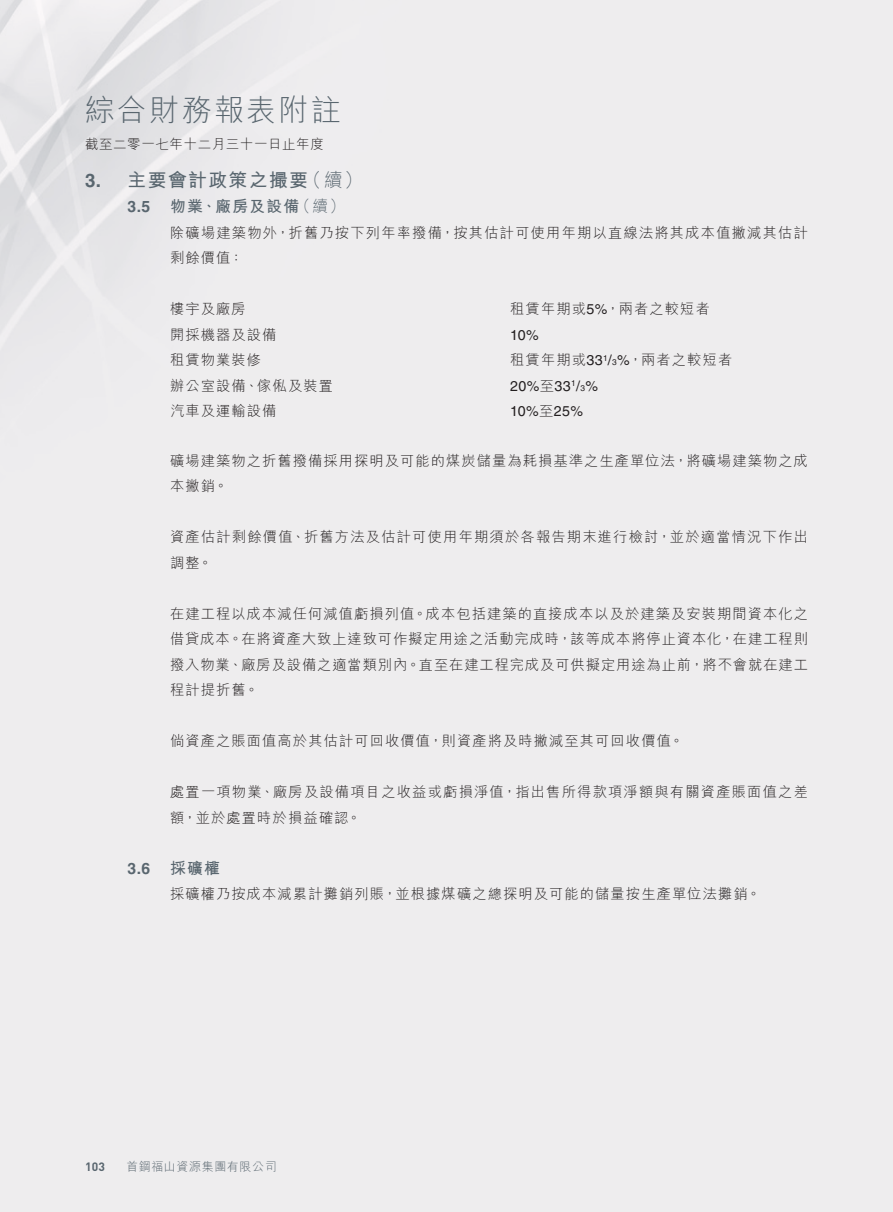
<style>
.page{position:relative;width:893px;height:1212px;background:#fff}
.page>*{position:absolute;margin:0;border:0;box-sizing:border-box;transform-origin:0 0}
.t1{font:300 30px "M Hei HK";letter-spacing:.075em;color:#59666f}
.Heading_1{font:700 18.75px "M Hei HK";letter-spacing:.08em;color:#59666f}
.Heading_1-2{font:300 18.75px "M Hei HK";color:#59666f}
.Heading_1-3{font:700 18.75px "Helvetica LT Std";color:#59666f}
.Heading_2{font:700 15.75px "M Hei HK";letter-spacing:.08em;color:#59666f}
.Heading_2-2{font:700 15.75px "Helvetica LT Std";color:#59666f}
.Heading_2-3{font:300 15.75px "M Hei HK";color:#59666f}
.Body_Text{font:300 14.25px/25.5px "M Hei HK";letter-spacing:.08em;color:#231f20}
.Body_Text-2{font:14.25px "Helvetica LT Std";letter-spacing:.03em;color:#231f20}
.t2{font:300 13.5px "M Hei HK";letter-spacing:.045em;color:#231f20}
.t3{font:300 12px "M Hei HK";letter-spacing:.05em;color:#59666f}
.t4{font:700 12px "DIN";color:#59666f}
.s1{font-family:"Helvetica LT Std";font-weight:400}
.s2{font-family:"Helvetica LT Std";font-weight:400;font-size:8.25px}
.s3{font-family:"M Hei HK";font-weight:300}
.s4{font-size:8.25px}
</style>
<div class="page">
<h1 class="t1" style="left:85px;top:95px;width:257px">綜合財務報表附註</h1>
<p class="t2" style="left:85px;top:138px;width:240px">截至二零一七年十二月三十一日止年度</p>
<p class="Heading_1-2" style="left:303px;top:170px;width:62px">（續(</p>
<p class="Heading_1" style="left:128px;top:166px;width:182px">主要會計政策之撮要</p>
<p class="Heading_1-3" style="left:85px;top:169px;width:18px">3.</p>
<p class="Heading_2-2" style="left:128px;top:197px;width:24px">3.5</p>
<p class="Heading_2-2" style="left:128px;top:858px;width:24px">3.6</p>
<p class="Heading_2-3" style="left:295px;top:198px;width:52px">（續(</p>
<p class="Heading_2" style="left:170px;top:195px;width:131px">物業、廠房及設備</p>
<p class="Body_Text" style="left:170px;top:220px;width:639px">除礦場建築物外，折舊乃按下列年率撥備，按其估計可使用年期以直線法將其成本值撇減其估計剩餘價值：</p>
<p class="Body_Text" style="left:510px;top:296px;width:201px">租賃年期或<span class="s1">5%</span>，兩者之較短者</p>
<p class="Body_Text" style="left:170px;top:296px;width:77px">樓宇及廠房</p>
<p class="Body_Text" style="left:170px;top:322px;width:108px">開採機器及設備</p>
<p class="Body_Text-2" style="left:510px;top:327px;width:30px">10%</p>
<p class="Body_Text" style="left:170px;top:347px;width:93px">租賃物業裝修</p>
<p class="Body_Text" style="left:510px;top:347px;width:223px">租賃年期或<span class="s1">33</span><sup>1</sup><span class="s1">/</span><span class="s2">3</span><span class="s1">%</span>，兩者之較短者</p>
<p class="Body_Text" style="left:170px;top:373px;width:164px">辦公室設備、傢俬及裝置</p>
<p class="Body_Text-2" style="left:510px;top:378px;width:89px">20%<span class="s3">至</span>33<sup>1</sup>/<span class="s4">3</span>%</p>
<p class="Body_Text" style="left:170px;top:398px;width:108px">汽車及運輸設備</p>
<p class="Body_Text" style="left:170px;top:447px;width:639px">礦場建築物之折舊撥備採用探明及可能的煤炭儲量為耗損基準之生產單位法，將礦場建築物之成本撇銷。</p>
<p class="Body_Text" style="left:170px;top:524px;width:639px">資產估計剩餘價值、折舊方法及估計可使用年期須於各報告期末進行檢討，並於適當情況下作出調整。</p>
<p class="Body_Text" style="left:170px;top:600px;width:639px;text-align:justify">在建工程以成本減任何減值虧損列值。成本包括建築的直接成本以及於建築及安裝期間資本化之借貸成本。在將資產大致上達致可作擬定用途之活動完成時，該等成本將停止資本化，在建工程則撥入物業、廠房及設備之適當類別內。直至在建工程完成及可供擬定用途為止前，將不會就在建工程計提折舊。</p>
<p class="Body_Text" style="left:170px;top:728px;width:515px">倘資產之賬面值高於其估計可回收價值，則資產將及時撇減至其可回收價值。</p>
<p class="Body_Text" style="left:170px;top:779px;width:639px">處置一項物業、廠房及設備項目之收益或虧損淨值，指出售所得款項淨額與有關資產賬面值之差額，並於處置時於損益確認。</p>
<p class="Heading_2" style="left:170px;top:856px;width:51px">採礦權</p>
<p class="Body_Text-2" style="left:510px;top:403px;width:74px">10%<span class="s3">至</span>25%</p>
<p class="Body_Text" style="left:170px;top:881px;width:592px">採礦權乃按成本減累計攤銷列賬，並根據煤礦之總探明及可能的儲量按生產單位法攤銷。</p>
<p class="t4" style="left:85px;top:1159px;width:22px">103</p>
<p class="t3" style="left:126px;top:1161px;width:152px">首鋼福山資源集團有限公司</p>
</div>
